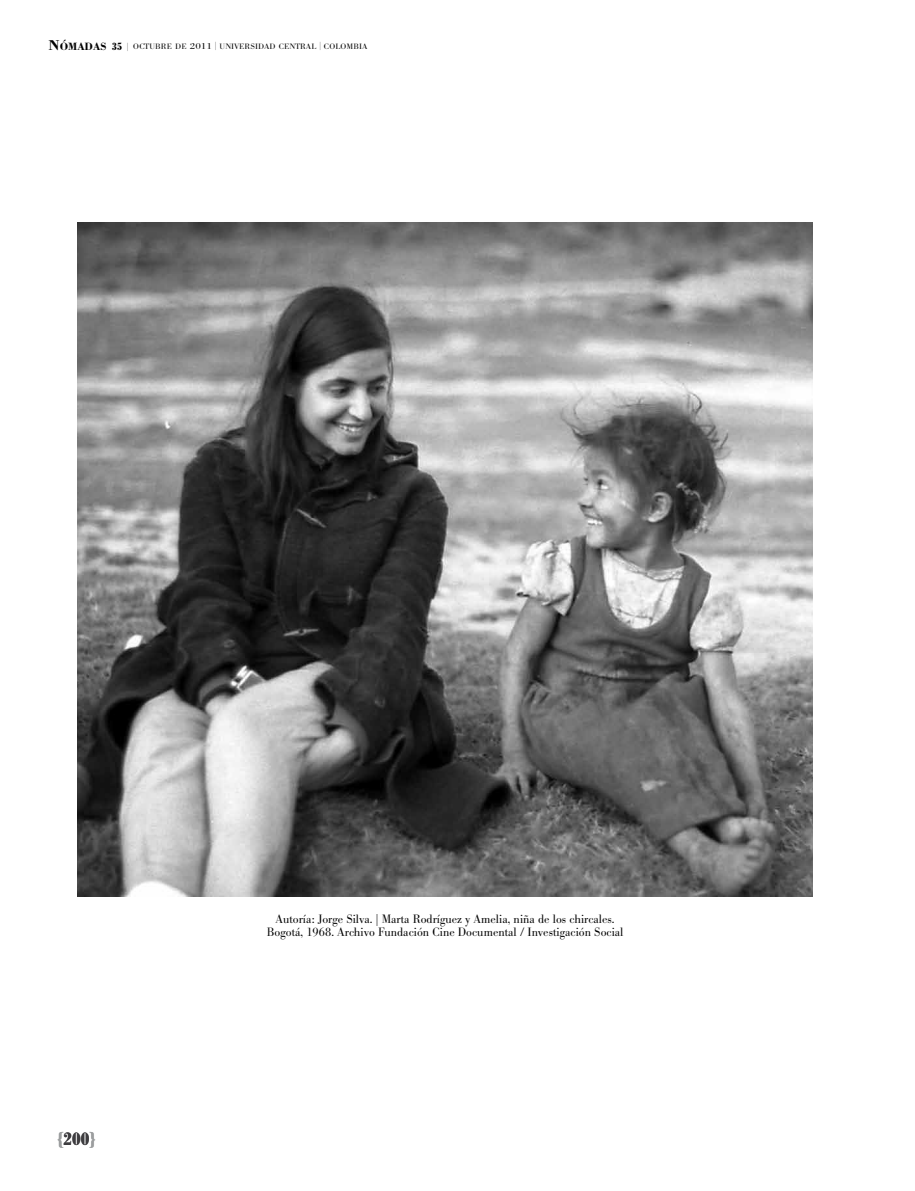
<style>
.page{position:relative;width:915px;height:1191px;background:#fff}
.page>*{position:absolute;margin:0;border:0;box-sizing:border-box;transform-origin:0 0}
.t1{font:700 condensed 18px "Bodoni BE";color:#3e3d40}
.t2{font:300 12px/13.5px "Bodoni BE";color:#000;text-align:center}
.t3{font:300 7.8px "Bodoni BE";letter-spacing:.02em;color:#000;scale:1.09 1}
.s1{font-family:"Bodoni";font-weight:700;font-size:14.7px}
.s2{font-family:"Bodoni";font-weight:700;font-size:10.95px}
.s3{font-weight:700;font-stretch:condensed;font-size:10.5px}
.s4{font-size:8.25px}
.s5{font-size:8.55px}
.s6{color:#9c9e9f}
</style>
<div class="page">
<img style="left:78px;top:222px;width:734px;height:674px">
<p class="t3" style="left:48px;top:42px;width:294px"><span class="s1">N</span><span class="s2">ÓMADAS</span> <span class="s3">35</span> <span class="s4">|</span> OCTUBRE DE <span class="s5">2011</span> <span class="s4">|</span> UNIVERSIDAD CENTRAL <span class="s4">|</span> COLOMBIA</p>
<h1 class="t1" style="left:57px;top:1128px;width:40px"><span class="s6">{</span>200<span class="s6">}</span></h1>
<p class="t2" style="left:266px;top:912px;width:358px">Autoría: Jorge Silva. | Marta Rodríguez y Amelia, niña de los chircales.<br>Bogotá, 1968. Archivo Fundación Cine Documental / Investigación Social</p>
</div>
